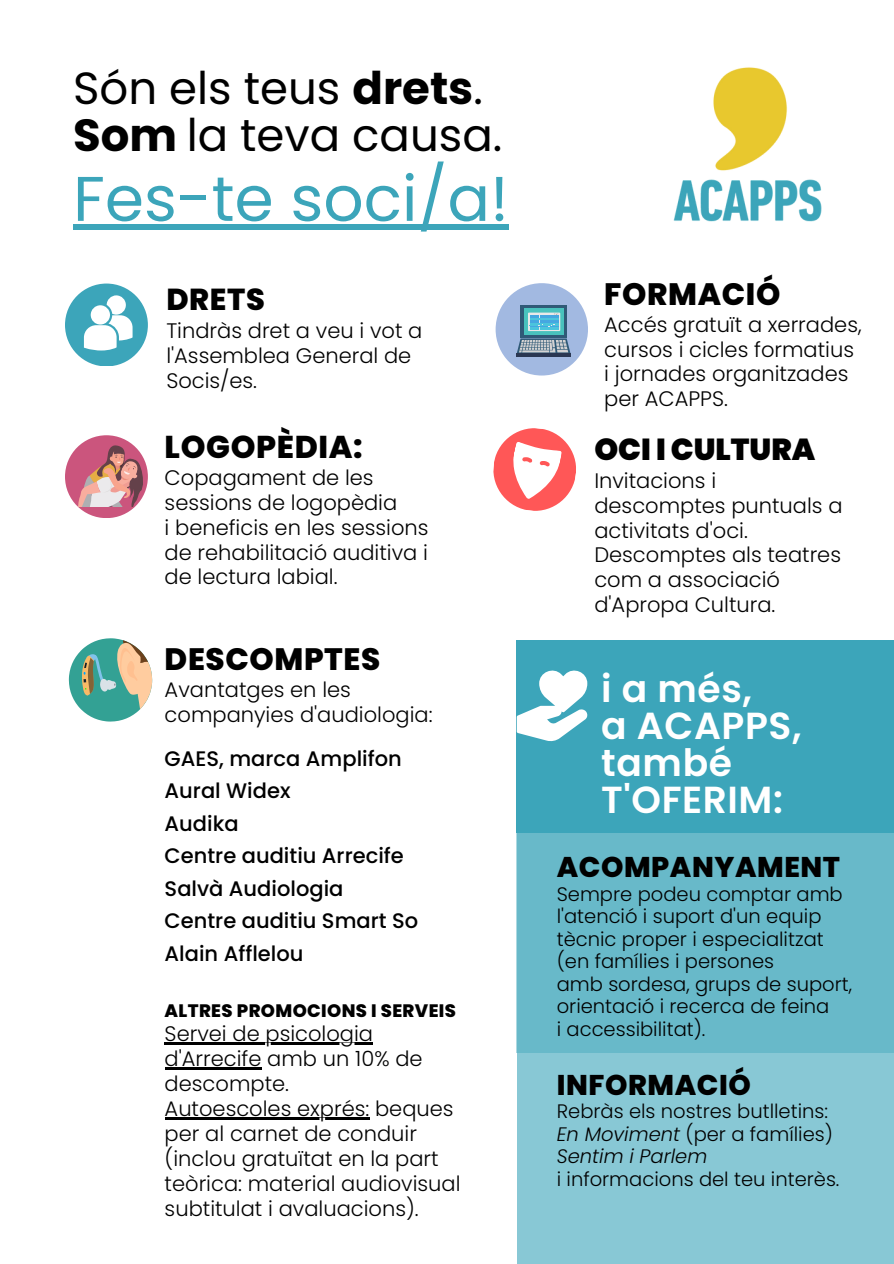
<style>
.page{position:relative;width:894px;height:1264px;background:#fff}
.page>*{position:absolute;margin:0;border:0;box-sizing:border-box;transform-origin:0 0}
.t1{font:63px "Poppins";color:#3ca5ba}
.t2{font:45px "Poppins";color:#000}
.t3{font:600 37.65px/37.2px "Poppins";letter-spacing:.015em;color:#fff}
.t4{font:800 31.5px "Poppins";letter-spacing:.02em;color:#000}
.t5{font:800 30.9px "Poppins";letter-spacing:.02em;color:#000}
.t6{font:900 30.3px "Poppins";color:#000}
.t7{font:800 30.3px "Poppins";letter-spacing:.02em;color:#000}
.t8{font:800 28.5px "Poppins";letter-spacing:.02em;color:#000}
.t9{font:300 21px/24.8px "Poppins";color:#000}
.t10{font:500 21px/32.5px "Poppins";color:#000}
.t11{font:300 19.5px/22.5px "Poppins";color:#000}
.t12{font:italic 300 19.5px "Poppins";color:#000}
.t13{font:800 18px "Poppins";letter-spacing:.02em;color:#000}
.s1{font-weight:700}
.s2{font-style:italic}
</style>
<div class="page">
<div style="left:516px;top:640px;width:377px;height:193px;background:#3ca5ba"></div>
<div style="left:65px;top:435px;width:83px;height:83px;background:#cb557d;border-radius:50%"></div>
<svg style="left:76px;top:445px;width:69px;height:61px"></svg>
<svg style="left:68px;top:638px;width:84px;height:84px"></svg>
<div style="left:495px;top:283px;width:93px;height:92px;background:#a2b9e1;border-radius:50%"></div>
<div style="left:520px;top:305px;width:46px;height:33px;background:#305a77"></div>
<div style="left:523px;top:308px;width:40px;height:27px;background:#49c2bd"></div>
<svg style="left:516px;top:338px;width:54px;height:16px"></svg>
<hr style="left:522px;top:350px;width:27px;height:2px;background:#d3d2d2">
<hr style="left:516px;top:354px;width:54px;height:3px;background:#2a3752">
<svg style="left:528px;top:312px;width:32px;height:19px"></svg>
<svg style="left:529px;top:313px;width:29px;height:17px"></svg>
<div style="left:65px;top:283px;width:83px;height:83px;background:#3ca5ba;border-radius:50%"></div>
<div style="left:516px;top:826px;width:377px;height:437px;background:#88c8d5"></div>
<div style="left:516px;top:833px;width:377px;height:219px;background:#68b9c9"></div>
<svg style="left:516px;top:670px;width:72px;height:71px"></svg>
<svg style="left:493px;top:428px;width:83px;height:83px"></svg>
<svg style="left:84px;top:295px;width:48px;height:55px"></svg>
<img style="left:673px;top:67px;width:149px;height:155px">
<hr style="left:165px;top:1042px;width:208px;height:2px;background:#000">
<hr style="left:165px;top:1067px;width:96px;height:2px;background:#000">
<hr style="left:165px;top:1117px;width:204px;height:2px;background:#000">
<div style="left:73px;top:224px;width:435px;height:6px;background:#3ca5ba"></div>
<p class="t2" style="left:73px;top:57px;width:411px">Són els teus <span class="s1">drets</span>.</p>
<p class="t2" style="left:73px;top:103px;width:430px"><span class="s1">Som</span> la teva causa.</p>
<p class="t1" style="left:73px;top:155px;width:437px">Fes-te soci/a!</p>
<p class="t7" style="left:166px;top:278px;width:100px">DRETS</p>
<p class="t9" style="left:166px;top:318px;width:257px">Tindràs dret a veu i vot a l'Assemblea General de<br>Socis/es.</p>
<p class="t4" style="left:165px;top:425px;width:200px">LOGOPÈDIA:</p>
<p class="t9" style="left:165px;top:465px;width:234px">Copagament de les sessions de logopèdia</p>
<h4 class="t9" style="left:165px;top:515px;width:265px">i beneficis en les sessions</h4>
<p class="t9" style="left:165px;top:540px;width:265px">de rehabilitació auditiva i</p>
<p class="t9" style="left:165px;top:564px;width:174px">de lectura labial.</p>
<p class="t5" style="left:165px;top:637px;width:217px">DESCOMPTES</p>
<p class="t9" style="left:165px;top:677px;width:269px">Avantatges en les companyies d'audiologia:</p>
<p class="t10" style="left:165px;top:742px;width:255px">GAES, marca Amplifon<br>Aural Widex<br>Audika<br>Centre auditiu Arrecife<br>Salvà Audiologia<br>Centre auditiu Smart So<br>Alain Afflelou</p>
<p class="t13" style="left:165px;top:998px;width:293px">ALTRES PROMOCIONS I SERVEIS</p>
<p class="t9" style="left:165px;top:1021px;width:259px">Servei de psicologia d'Arrecife amb un 10% de descompte.</p>
<p class="t9" style="left:165px;top:1096px;width:297px">Autoescoles exprés: beques per al carnet de conduir (inclou gratuïtat en la part teòrica: material audiovisual subtitulat i avaluacions).</p>
<h2 class="t5" style="left:604px;top:272px;width:178px">FORMACIÓ</h2>
<h1 class="t9" style="left:604px;top:312px;width:259px">Accés gratuït a xerrades, cursos i cicles formatius</h1>
<p class="t9" style="left:604px;top:362px;width:245px">i jornades organitzades</p>
<p class="t9" style="left:604px;top:386px;width:125px">per ACAPPS.</p>
<p class="t6" style="left:594px;top:428px;width:222px">OCI I CULTURA</p>
<p class="t9" style="left:594px;top:468px;width:249px">Invitacions i descomptes puntuals a activitats d'oci.</p>
<p class="t9" style="left:594px;top:542px;width:248px">Descomptes als teatres</p>
<p class="t9" style="left:594px;top:567px;width:187px">com a associació d'Apropa Cultura.</p>
<p class="t3" style="left:601px;top:669px;width:202px">i a més,<br>a ACAPPS, també<br>T'OFERIM:</p>
<p class="t8" style="left:556px;top:847px;width:285px">ACOMPANYAMENT</p>
<p class="t11" style="left:556px;top:882px;width:287px">Sempre podeu comptar amb l'atenció i suport d'un equip tècnic proper i especialitzat</p>
<p class="t11" style="left:556px;top:950px;width:219px">(en famílies i persones</p>
<h3 class="t11" style="left:556px;top:972px;width:297px">amb sordesa, grups de suport, orientació i recerca de feina</h3>
<p class="t11" style="left:556px;top:1017px;width:150px">i accessibilitat).</p>
<p class="t8" style="left:556px;top:1064px;width:195px">INFORMACIÓ</p>
<p class="t11" style="left:556px;top:1100px;width:273px">Rebràs els nostres butlletins:</p>
<p class="t11" style="left:556px;top:1122px;width:278px"><span class="s2">En Moviment</span> (per a famílies)</p>
<p class="t12" style="left:556px;top:1142px;width:152px">Sentim i Parlem</p>
<p class="t11" style="left:556px;top:1167px;width:284px">i informacions del teu interès.</p>
</div>
